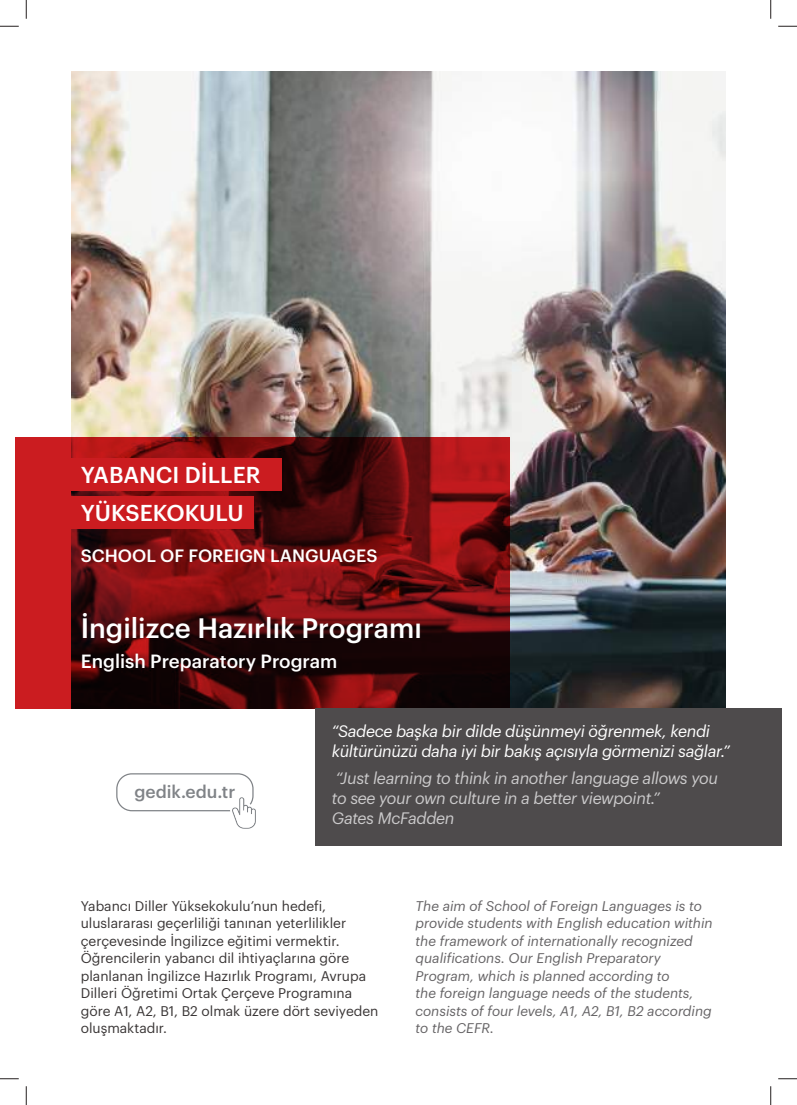
<style>
.page{position:relative;width:797px;height:1105px;background:#fff}
.page>*{position:absolute;margin:0;border:0;box-sizing:border-box;transform-origin:0 0}
.t1{font:500 27.5px "Graphik";color:#fff}
.t2{font:500 22.5px/38.2px "Graphik";color:#fff}
.t3{font:500 18.75px "Graphik";color:#fff}
.t4{font:500 17.5px "Graphik";color:#fff}
.t5{font:500 17.5px "Graphik";color:#808387}
.t6{font:italic 16.25px/20px "Graphik";letter-spacing:-.02em;color:#cbcacb}
.t7{font:italic 16.25px/20px "Graphik";letter-spacing:-.02em;color:#fff}
.t8{font:13.75px/17.5px "Graphik";color:#393535}
.t9{font:italic 13.75px/17.5px "Graphik";color:#656365}
</style>
<div class="page">
<img style="left:71px;top:72px;width:654px;height:637px">
<div style="left:116px;top:773px;width:137px;height:38px;border:1px solid #808387;border-radius:15px"></div>
<svg style="left:16px;top:437px;width:494px;height:272px;background:#640d0f"></svg>
<div style="left:315px;top:709px;width:466px;height:137px;background:#4e4b4c"></div>
<div style="left:44px;top:458px;width:237px;height:32px;background:#cb1c20"></div>
<div style="left:44px;top:496px;width:209px;height:33px;background:#cb1c20"></div>
<svg style="left:227px;top:792px;width:29px;height:37px"></svg>
<svg style="left:0;top:25px;width:19px;height:2px"></svg>
<svg style="left:778px;top:25px;width:19px;height:2px"></svg>
<svg style="left:0;top:1078px;width:19px;height:1px"></svg>
<svg style="left:778px;top:1078px;width:19px;height:1px"></svg>
<svg style="left:25px;top:0;width:2px;height:19px"></svg>
<svg style="left:25px;top:1086px;width:2px;height:19px"></svg>
<svg style="left:770px;top:0;width:1px;height:19px"></svg>
<svg style="left:770px;top:1086px;width:1px;height:19px"></svg>
<h2 class="t2" style="left:81px;top:454px;width:181px">YABANCI DİLLER<br>YÜKSEKOKULU</h2>
<p class="t4" style="left:81px;top:542px;width:298px">SCHOOL OF FOREIGN LANGUAGES</p>
<h1 class="t1" style="left:81px;top:607px;width:342px">İngilizce Hazırlık Programı</h1>
<h3 class="t3" style="left:81px;top:647px;width:258px">English Preparatory Program</h3>
<p class="t5" style="left:134px;top:778px;width:102px">gedik.edu.tr</p>
<p class="t7" style="left:332px;top:719px;width:399px">“Sadece başka bir dilde düşünmeyi öğrenmek, kendi kültürünüzü daha iyi bir bakış açısıyla görmenizi sağlar.”</p>
<p class="t6" style="left:332px;top:767px;width:387px">“Just learning to think in another language allows you to see your own culture in a better viewpoint.”<br>Gates McFadden</p>
<p class="t8" style="left:81px;top:896px;width:299px">Yabancı Diller Yüksekokulu’nun hedefi, uluslararası geçerliliği tanınan yeterlilikler çerçevesinde İngilizce eğitimi vermektir.<br>Öğrencilerin yabancı dil ihtiyaçlarına göre planlanan İngilizce Hazırlık Programı, Avrupa Dilleri Öğretimi Ortak Çerçeve Programına göre A1, A2, B1, B2 olmak üzere dört seviyeden oluşmaktadır.</p>
<p class="t9" style="left:415px;top:896px;width:298px">The aim of School of Foreign Languages is to provide students with English education within the framework of internationally recognized qualifications. Our English Preparatory Program, which is planned according to<br>the foreign language needs of the students, consists of four levels, A1, A2, B1, B2 according to the CEFR.</p>
</div>
